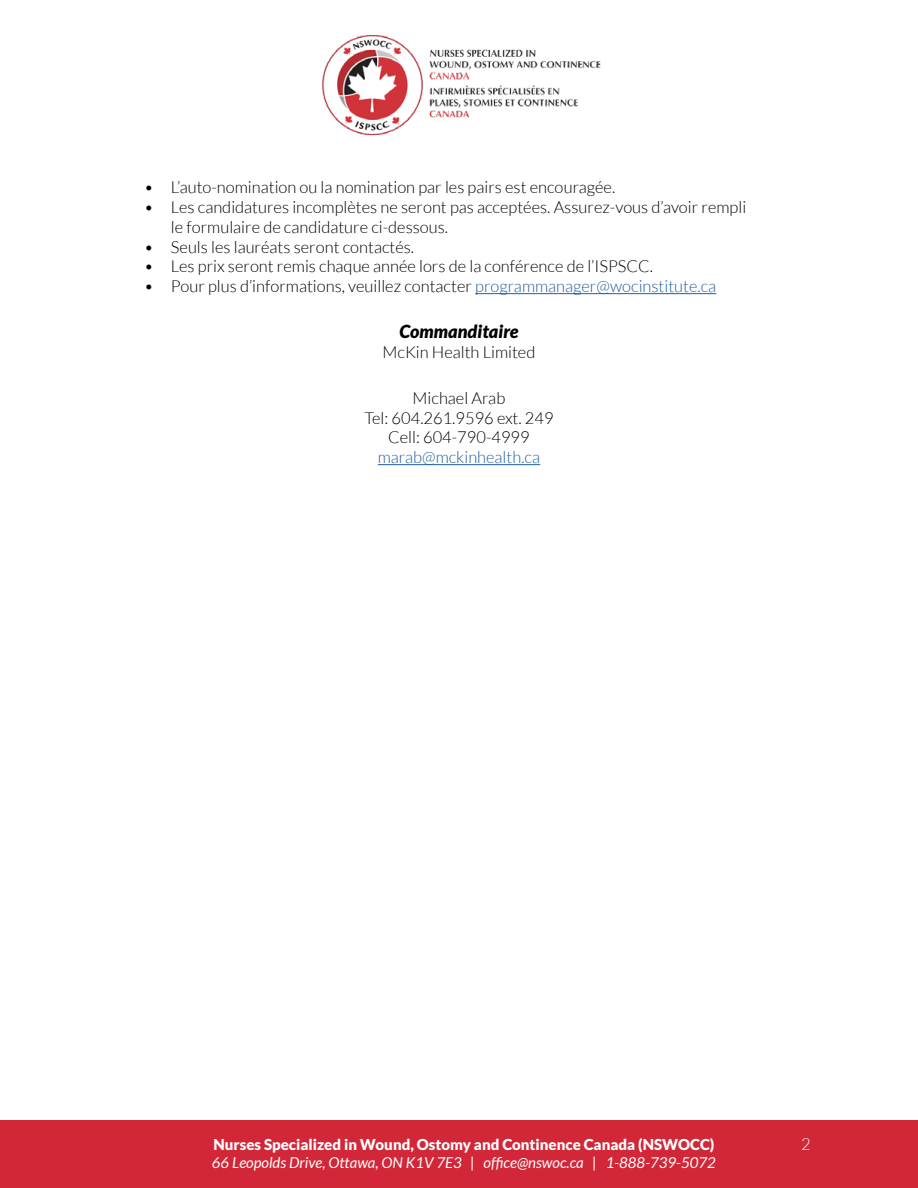
<style>
.page{position:relative;width:918px;height:1188px;background:#fff}
.page>*{position:absolute;margin:0;border:0;box-sizing:border-box;transform-origin:0 0}
.t1{font:italic 900 18px "Lato";color:#000}
.t2{font:300 16.5px/19.8px "Lato";color:#000}
.t3{font:300 16.5px "Lato";color:#215e9e}
.t4{font:300 16.5px "Lato";color:#fff}
.t5{font:italic 15px "Lato";color:#fff}
.t6{font:900 15px "Lato";color:#fff}
.s1{color:#215e9e}
</style>
<div class="page">
<div style="left:0;top:1121px;width:918px;height:67px;background:#d22738"></div>
<img style="left:322px;top:35px;width:279px;height:101px">
<hr style="left:475px;top:293px;width:241px;height:1px;background:#215e9e">
<hr style="left:378px;top:464px;width:162px;height:1px;background:#215e9e">
<p class="t2" style="left:144px;top:178px;width:473px">• L’auto-nomination ou la nomination par les pairs est encouragée.</p>
<p class="t2" style="left:171px;top:197px;width:577px;text-indent:-27px">• Les candidatures incomplètes ne seront pas acceptées. Assurez-vous d’avoir rempli le formulaire de candidature ci-dessous.</p>
<p class="t2" style="left:144px;top:237px;width:272px">• Seuls les lauréats seront contactés.</p>
<p class="t2" style="left:144px;top:257px;width:510px">• Les prix seront remis chaque année lors de la conférence de l’ISPSCC.</p>
<p class="t2" style="left:144px;top:277px;width:574px">• Pour plus d’informations, veuillez contacter <span class="s1">programmanager@wocinstitute.ca</span></p>
<p class="t1" style="left:400px;top:321px;width:120px">Commanditaire</p>
<p class="t2" style="left:383px;top:342px;width:154px">McKin Health Limited</p>
<p class="t2" style="left:364px;top:388px;width:191px;text-align:center">Michael Arab<br>Tel: 604.261.9596 ext. 249<br>Cell: 604-790-4999</p>
<p class="t3" style="left:378px;top:449px;width:164px">marab@mckinhealth.ca</p>
<p class="t6" style="left:214px;top:1135px;width:502px">Nurses Specialized in Wound, Ostomy and Continence Canada (NSWOCC)</p>
<p class="t5" style="left:212px;top:1154px;width:505px">66 Leopolds Drive, Ottawa, ON K1V 7E3 | office@nswoc.ca | 1-888-739-5072</p>
<p class="t4" style="left:801px;top:1136px;width:11px">2</p>
</div>
